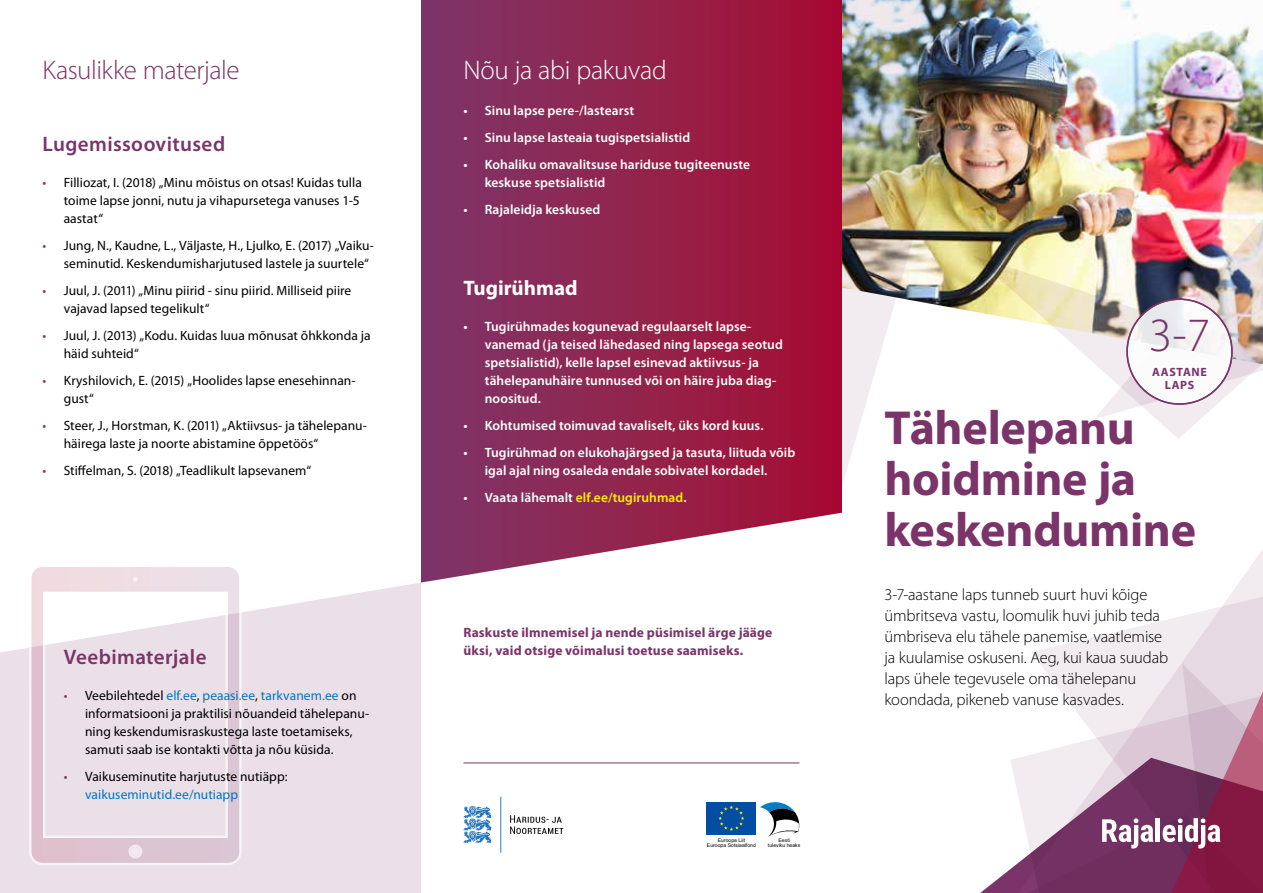
<style>
.page{position:relative;width:1263px;height:893px;background:#fff}
.page>*{position:absolute;margin:0;border:0;box-sizing:border-box;transform-origin:0 0}
.t1{font:700 48px/51px "Myriad Pro";letter-spacing:-.005em;color:#7b3469}
.t2{font:300 48px "Myriad Pro";color:#7b3469}
.t3{font:300 27px "Myriad Pro";letter-spacing:-.015em;color:#7b3469}
.t4{font:300 27px "Myriad Pro";letter-spacing:-.01em;color:#fff}
.t5{font:600 21px "Myriad Pro";letter-spacing:.02em;color:#7b3469}
.t6{font:700 21px "Myriad Pro";letter-spacing:-.005em;color:#fff}
.t7{font:300 16.5px/21px "Myriad Pro";letter-spacing:-.01em;color:#000}
.t8{font:13.5px/18px "Myriad Pro";color:#000}
.t9{font:600 13.5px/18px "Myriad Pro";letter-spacing:.005em;color:#fff}
.t10{font:700 13.5px/18px "Myriad Pro";letter-spacing:.01em;color:#7b3469}
.t11{font:600 13.5px "Myriad Pro";letter-spacing:.005em;color:#fff200}
.t12{font:700 12px/12.9px "Myriad Pro";letter-spacing:.055em;color:#7b3469;text-align:center}
.t13{font:5.1px/5.4px "Arial";color:#000;text-align:center}
.s1{color:#7b3469}
.s2{color:#0077c1}
.s3{color:#fff}
</style>
<div class="page">
<svg style="left:421px;top:0;width:421px;height:583px;background:#972f57"></svg>
<div style="left:0;top:583px;width:421px;height:310px;background:#ebe0e8"></div>
<img style="left:985px;top:0;width:278px;height:255px">
<svg style="left:1031px;top:549px;width:232px;height:114px"></svg>
<img style="left:1094px;top:203px;width:169px;height:52px">
<img style="left:985px;top:255px;width:278px;height:184px">
<img style="left:842px;top:0;width:143px;height:485px">
<svg style="left:980px;top:663px;width:283px;height:230px"></svg>
<svg style="left:1127px;top:299px;width:105px;height:105px"></svg>
<div style="left:1126px;top:298px;width:107px;height:107px;border:2px solid #7b3469;border-radius:50%"></div>
<div style="left:706px;top:802px;width:50px;height:33px;background:#034ea2"></div>
<svg style="left:718px;top:805px;width:26px;height:26px"></svg>
<svg style="left:760px;top:802px;width:39px;height:35px"></svg>
<svg style="left:510px;top:815px;width:53px;height:19px"></svg>
<svg style="left:463px;top:797px;width:38px;height:56px"></svg>
<hr style="left:463px;top:763px;width:336px;height:1px;background:#7b3469">
<svg style="left:29px;top:567px;width:213px;height:298px;background:#e5d1da"></svg>
<svg style="left:43px;top:592px;width:185px;height:246px;fill:#ebe0e8"></svg>
<svg style="left:128px;top:844px;width:14px;height:14px"></svg>
<svg style="left:133px;top:577px;width:5px;height:5px"></svg>
<div style="left:131px;top:847px;width:9px;height:9px;background:#f3e9ee;border-radius:50%"></div>
<h2 class="t3" style="left:43px;top:55px;width:199px">Kasulikke materjale</h2>
<h3 class="t5" style="left:43px;top:132px;width:184px">Lugemissoovitused</h3>
<p class="t8" style="left:64px;top:173px;width:300px;text-indent:-21px"><span class="s1">•</span> Filliozat, I. (2018) „Minu mõistus on otsas! Kuidas tulla toime lapse jonni, nutu ja vihapursetega vanuses 1-5 aastat“</p>
<p class="t8" style="left:64px;top:236px;width:312px;text-indent:-21px"><span class="s1">•</span> Jung, N., Kaudne, L., Väljaste, H., Ljulko, E. (2017) „Vaiku&shy;seminutid. Keskendumisharjutused lastele ja suurtele“</p>
<p class="t8" style="left:64px;top:281px;width:289px;text-indent:-21px"><span class="s1">•</span> Juul, J. (2011) „Minu piirid - sinu piirid. Milliseid piire vajavad lapsed tegelikult“</p>
<p class="t8" style="left:64px;top:326px;width:308px;text-indent:-21px"><span class="s1">•</span> Juul, J. (2013) „Kodu. Kuidas luua mõnusat õhkkonda ja häid suhteid“</p>
<p class="t8" style="left:64px;top:371px;width:293px;text-indent:-21px"><span class="s1">•</span> Kryshilovich, E. (2015) „Hoolides lapse enesehinnan&shy;gust“</p>
<p class="t8" style="left:64px;top:416px;width:305px;text-indent:-21px"><span class="s1">•</span> Steer, J., Horstman, K. (2011) „Aktiivsus- ja tähelepanu&shy;häirega laste ja noorte abistamine õppetöös“</p>
<p class="t8" style="left:43px;top:461px;width:270px"><span class="s1">•</span> Stiffelman, S. (2018) „Teadlikult lapsevanem“</p>
<h3 class="t5" style="left:64px;top:645px;width:144px">Veebimaterjale</h3>
<p class="t8" style="left:85px;top:686px;width:286px;text-indent:-21px"><span class="s1">•</span> Veebilehtedel <span class="s2">elf.ee</span>, <span class="s2">peaasi.ee</span>, <span class="s2">tarkvanem.ee</span> on informatsiooni ja praktilisi nõuandeid tähelepanu&shy;ning keskendumisraskustega laste toetamiseks, samuti saab ise kontakti võtta ja nõu küsida.</p>
<p class="t8" style="left:85px;top:767px;width:204px;text-indent:-21px"><span class="s1">•</span> Vaikuseminutite harjutuste nutiäpp: <span class="s2">vaikuseminutid.ee/nutiapp</span></p>
<h2 class="t4" style="left:463px;top:55px;width:205px">Nõu ja abi pakuvad</h2>
<p class="t9" style="left:463px;top:101px;width:172px">• Sinu lapse pere-/lastearst</p>
<p class="t9" style="left:463px;top:128px;width:228px">• Sinu lapse lasteaia tugispetsialistid</p>
<p class="t9" style="left:485px;top:155px;width:267px;text-indent:-21px">• Kohaliku omavalitsuse hariduse tugiteenuste keskuse spetsialistid</p>
<p class="t9" style="left:463px;top:200px;width:138px">• Rajaleidja keskused</p>
<h3 class="t6" style="left:463px;top:276px;width:116px">Tugirühmad</h3>
<p class="t9" style="left:485px;top:317px;width:300px;text-indent:-21px">• Tugirühmades kogunevad regulaarselt lapse&shy;vanemad (ja teised lähedased ning lapsega seotud spetsialistid), kelle lapsel esinevad aktiivsus- ja tähelepanuhäire tunnused või on häire juba diag&shy;noositud.</p>
<p class="t9" style="left:463px;top:416px;width:301px">• Kohtumised toimuvad tavaliselt, üks kord kuus.</p>
<p class="t9" style="left:463px;top:443px;width:333px;text-align:center">• Tugirühmad on elukohajärgsed ja tasuta, liituda võib igal ajal ning osaleda endale sobivatel kordadel.</p>
<p class="t11" style="left:463px;top:489px;width:225px"><span class="s3">• Vaata lähemalt</span> elf.ee/tugiruhmad<span class="s3">.</span></p>
<p class="t10" style="left:463px;top:623px;width:310px">Raskuste ilmnemisel ja nende püsimisel ärge jääge üksi, vaid otsige võimalusi toetuse saamiseks.</p>
<p class="t13" style="left:707px;top:837px;width:51px">Euroopa Liit<br>Euroopa Sotsiaalfond</p>
<p class="t13" style="left:768px;top:837px;width:34px">Eesti<br>tuleviku heaks</p>
<h1 class="t2" style="left:1149px;top:309px;width:63px">3-7</h1>
<p class="t12" style="left:1152px;top:366px;width:57px">AASTANE<br>LAPS</p>
<h1 class="t1" style="left:884px;top:403px;width:313px">Tähelepanu hoidmine ja keskendumine</h1>
<p class="t7" style="left:884px;top:584px;width:285px">3-7-aastane laps tunneb suurt huvi kõige ümbritseva vastu, loomulik huvi juhib teda ümbriseva elu tähele panemise, vaatlemise ja kuulamise oskuseni. Aeg, kui kaua suudab laps ühele tegevusele oma tähelepanu koondada, pikeneb vanuse kasvades.</p>
</div>
